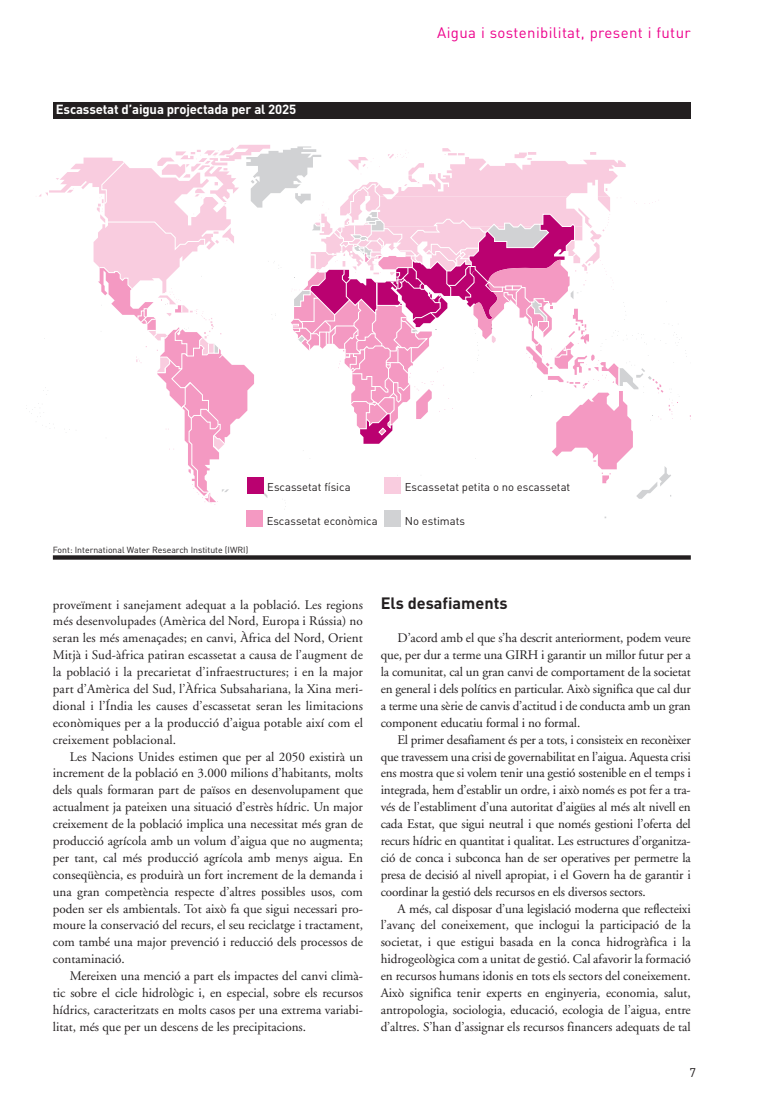
<style>
.page{position:relative;width:762px;height:1117px;background:#fff}
.page>*{position:absolute;margin:0;border:0;box-sizing:border-box;transform-origin:0 0}
.t1{font:700 16.25px "DIN";color:#231f20}
.t2{font:15px "DIN";letter-spacing:.025em;color:#ed028c}
.t3{font:13.12px/16.9px "Adobe Garamond";color:#231f20;text-align:justify}
.t4{font:700 13.12px "DIN";letter-spacing:-.01em;color:#fff}
.t5{font:12.5px "DIN";color:#231f20}
.t6{font:11.25px "DIN";color:#231f20}
.t7{font:8.75px "DIN";color:#231f20}
</style>
<div class="page">
<svg style="left:26px;top:145px;width:665px;height:373px"></svg>
<div style="left:247px;top:476px;width:17px;height:17px;background:#ba0170"></div>
<div style="left:246px;top:510px;width:17px;height:17px;background:#f499c2"></div>
<div style="left:384px;top:476px;width:17px;height:17px;background:#f9ccdf"></div>
<div style="left:384px;top:510px;width:17px;height:17px;background:#d1d2d4"></div>
<div style="left:53px;top:102px;width:638px;height:17px;background:#231f20"></div>
<svg style="left:53px;top:555px;width:638px;height:4px;background:#332f30"></svg>
<p class="t4" style="left:56px;top:102px;width:242px">Escassetat d’aigua projectada per al 2025</p>
<p class="t2" style="left:437px;top:24px;width:255px">Aigua i sostenibilitat, present i futur</p>
<p class="t7" style="left:53px;top:544px;width:197px">Font: International Water Research Institute (IWRI)</p>
<p class="t6" style="left:267px;top:480px;width:85px">Escassetat física</p>
<p class="t6" style="left:267px;top:514px;width:112px">Escassetat econòmica</p>
<p class="t6" style="left:405px;top:480px;width:167px">Escassetat petita o no escassetat</p>
<p class="t6" style="left:405px;top:514px;width:62px">No estimats</p>
<p class="t3" style="left:53px;top:595px;width:312px">proveïment i sanejament adequat a la població. Les regions més desenvolupades (Amèrica del Nord, Europa i Rússia) no seran les més amenaçades; en canvi, Àfrica del Nord, Orient Mitjà i Sud-àfrica patiran escassetat a causa de l’augment de la població i la precarietat d’infraestructures; i en la major part d’Amèrica del Sud, l’Àfrica Subsahariana, la Xina meri&shy;dional i l’Índia les causes d’escassetat seran les limitacions econòmiques per a la producció d’aigua potable així com el creixement poblacional.</p>
<p class="t3" style="left:53px;top:747px;width:312px;text-indent:17px">Les Nacions Unides estimen que per al 2050 existirà un increment de la població en 3.000 milions d’habitants, molts dels quals formaran part de països en desenvolupament que actualment ja pateixen una situació d’estrès hídric. Un major creixement de la població implica una necessitat més gran de producció agrícola amb un volum d’aigua que no augmenta; per tant, cal més producció agrícola amb menys aigua. En conseqüència, es produirà un fort increment de la demanda i una gran competència respecte d’altres possibles usos, com poden ser els ambientals. Tot això fa que sigui necessari pro&shy;moure la conservació del recurs, el seu reciclatge i tractament, com també una major prevenció i reducció dels processos de contaminació.</p>
<p class="t3" style="left:53px;top:966px;width:312px;text-indent:17px">Mereixen una menció a part els impactes del canvi climà&shy;tic sobre el cicle hidrològic i, en especial, sobre els recursos hídrics, caracteritzats en molts casos per una extrema variabi&shy;litat, més que per un descens de les precipitacions.</p>
<p class="t1" style="left:381px;top:593px;width:128px">Els desafiaments</p>
<p class="t3" style="left:381px;top:629px;width:312px;text-indent:17px">D’acord amb el que s’ha descrit anteriorment, podem veure que, per dur a terme una GIRH i garantir un millor futur per a la comunitat, cal un gran canvi de comportament de la societat en general i dels polítics en particular. Això significa que cal dur a terme una sèrie de canvis d’actitud i de conducta amb un gran component educatiu formal i no formal.</p>
<p class="t3" style="left:381px;top:730px;width:312px;text-indent:17px">El primer desafiament és per a tots, i consisteix en reconèixer que travessem una crisi de governabilitat en l’aigua. Aquesta crisi ens mostra que si volem tenir una gestió sostenible en el temps i integrada, hem d’establir un ordre, i això només es pot fer a tra&shy;vés de l’establiment d’una autoritat d’aigües al més alt nivell en cada Estat, que sigui neutral i que només gestioni l’oferta del recurs hídric en quantitat i qualitat. Les estructures d’organitza&shy;ció de conca i subconca han de ser operatives per permetre la presa de decisió al nivell apropiat, i el Govern ha de garantir i coordinar la gestió dels recursos en els diversos sectors.</p>
<p class="t3" style="left:381px;top:899px;width:312px;text-indent:17px">A més, cal disposar d’una legislació moderna que reflecteixi l’avanç del coneixement, que inclogui la participació de la societat, i que estigui basada en la conca hidrogràfica i la hidrogeològica com a unitat de gestió. Cal afavorir la formació en recursos humans idonis en tots els sectors del coneixement.<br>Això significa tenir experts en enginyeria, economia, salut, antropologia, sociologia, educació, ecologia de l’aigua, entre d’altres. S’han d’assignar els recursos financers adequats de tal</p>
<p class="t5" style="left:689px;top:1065px;width:8px">7</p>
</div>
